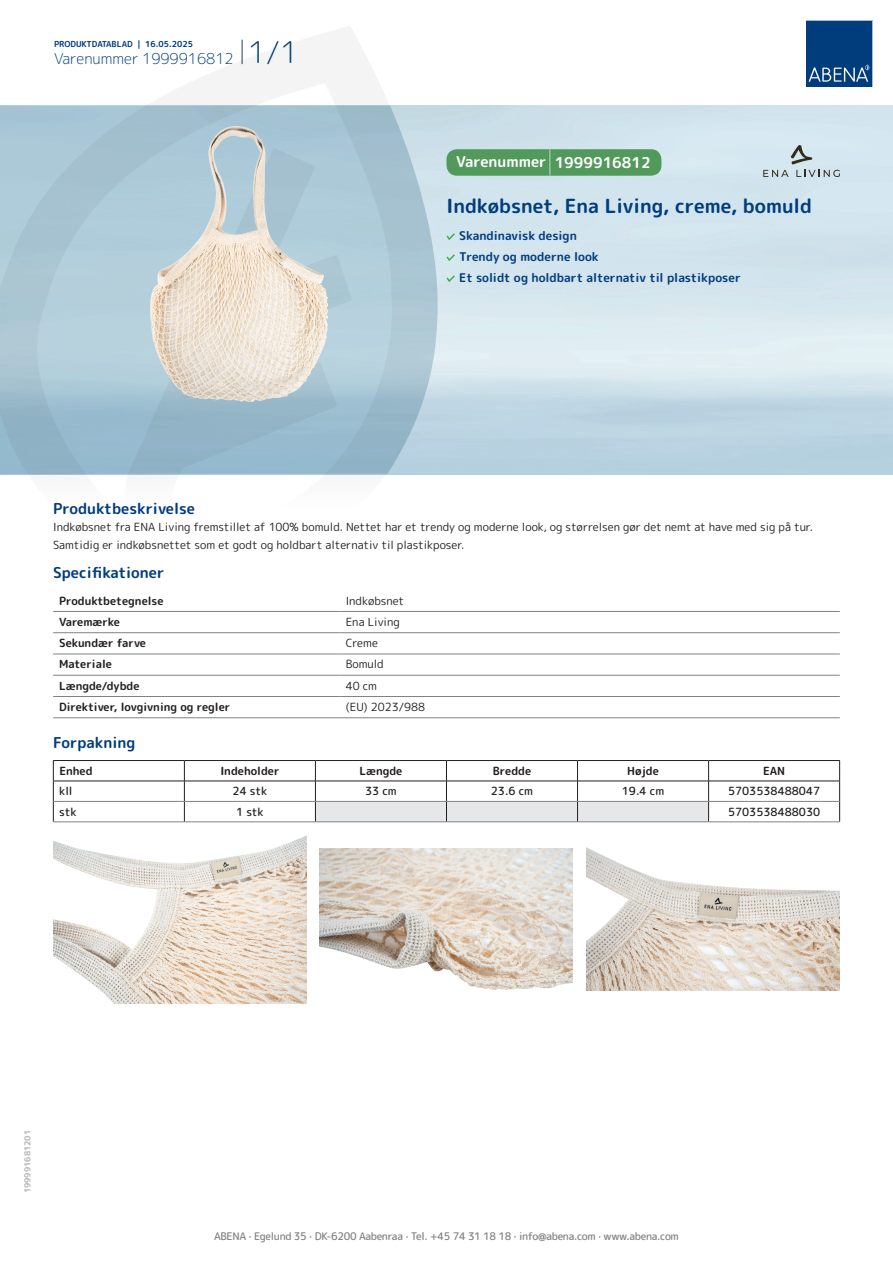
<style>
.page{position:relative;width:893px;height:1263px;background:#fff}
.page>*{position:absolute;margin:0;border:0;box-sizing:border-box;transform-origin:0 0}
.t1{font:700 19.5px "Rounded Mplus 1 c";color:#013d7d}
.t2{font:700 15px "Rounded Mplus 1 c";color:#013d7d}
.t3{font:300 15px "Rounded Mplus 1 c";color:#013d7d}
.t4{font:700 15px "Rounded Mplus 1 c";color:#fff}
.t5{font:700 12px/21px "Rounded Mplus 1 c";color:#013d7d}
.t6{font:11.25px/18px "Rounded Mplus 1 c";color:#231f20}
.t7{font:700 11.25px "Rounded Mplus 1 c";color:#231f20}
.t8{font:500 11.25px "Rounded Mplus 1 c";color:#231f20}
.t9{font:500 10.5px "Rounded Mplus 1 c";letter-spacing:-.03em;color:#808285}
.t10{font:700 8.25px "Rounded Mplus 1 c";color:#013d7d}
.t11{font:700 8.25px "Rounded Mplus 1 c";color:#b2b3b7}
.s1{font-size:30px}
.s2{font-size:25.5px}
</style>
<div class="page">
<svg style="left:0;top:26px;width:439px;height:449px"></svg>
<svg style="left:0;top:106px;width:438px;height:368px;background:#a7c4d3"></svg>
<svg style="left:242px;top:40px;width:1px;height:24px"></svg>
<svg style="left:806px;top:20px;width:67px;height:67px;background:#144b86"></svg>
<img style="left:150px;top:127px;width:178px;height:275px">
<hr style="left:53px;top:611px;width:287px;height:1px;background:#808285">
<hr style="left:340px;top:611px;width:500px;height:1px;background:#808285">
<hr style="left:53px;top:632px;width:287px;height:1px;background:#808285">
<hr style="left:340px;top:632px;width:500px;height:1px;background:#808285">
<hr style="left:53px;top:654px;width:287px;height:1px;background:#808285">
<hr style="left:340px;top:654px;width:500px;height:1px;background:#808285">
<hr style="left:53px;top:675px;width:287px;height:1px;background:#808285">
<hr style="left:340px;top:675px;width:500px;height:1px;background:#808285">
<hr style="left:53px;top:696px;width:287px;height:1px;background:#808285">
<hr style="left:340px;top:696px;width:500px;height:1px;background:#808285">
<hr style="left:53px;top:717px;width:287px;height:1px;background:#808285">
<hr style="left:340px;top:717px;width:500px;height:1px;background:#808285">
<hr style="left:53px;top:760px;width:131px;height:1px;background:#231f20">
<hr style="left:184px;top:760px;width:131px;height:1px;background:#231f20">
<hr style="left:315px;top:760px;width:131px;height:1px;background:#231f20">
<hr style="left:446px;top:760px;width:131px;height:1px;background:#231f20">
<hr style="left:577px;top:760px;width:132px;height:1px;background:#231f20">
<hr style="left:709px;top:760px;width:131px;height:1px;background:#231f20">
<hr style="left:53px;top:781px;width:131px;height:1px;background:#231f20">
<hr style="left:184px;top:781px;width:131px;height:1px;background:#231f20">
<hr style="left:709px;top:781px;width:131px;height:1px;background:#231f20">
<svg style="left:53px;top:761px;width:1px;height:60px"></svg>
<svg style="left:184px;top:761px;width:1px;height:60px"></svg>
<svg style="left:315px;top:761px;width:394px;height:60px"></svg>
<svg style="left:839px;top:761px;width:1px;height:60px"></svg>
<hr style="left:54px;top:801px;width:130px;height:1px;background:#808285">
<hr style="left:184px;top:801px;width:131px;height:1px;background:#808285">
<hr style="left:315px;top:801px;width:131px;height:1px;background:#808285">
<hr style="left:446px;top:801px;width:131px;height:1px;background:#808285">
<hr style="left:577px;top:801px;width:132px;height:1px;background:#808285">
<hr style="left:709px;top:801px;width:130px;height:1px;background:#808285">
<hr style="left:53px;top:821px;width:131px;height:1px;background:#808285">
<hr style="left:184px;top:821px;width:131px;height:1px;background:#808285">
<hr style="left:315px;top:821px;width:131px;height:1px;background:#808285">
<hr style="left:446px;top:821px;width:131px;height:1px;background:#808285">
<hr style="left:577px;top:821px;width:132px;height:1px;background:#808285">
<hr style="left:709px;top:821px;width:131px;height:1px;background:#808285">
<img style="left:53px;top:836px;width:253px;height:167px">
<img style="left:320px;top:848px;width:253px;height:142px">
<img style="left:586px;top:847px;width:253px;height:144px">
<svg style="left:446px;top:233px;width:9px;height:7px"></svg>
<svg style="left:446px;top:254px;width:9px;height:7px"></svg>
<svg style="left:446px;top:275px;width:9px;height:7px"></svg>
<div style="left:446px;top:149px;width:215px;height:27px;background:#52995c;border-radius:10px"></div>
<svg style="left:763px;top:145px;width:77px;height:32px;background:#c1d1d7"></svg>
<p class="t10" style="left:54px;top:38px;width:141px">PRODUKTDATABLAD | 16.05.2025</p>
<h2 class="t3" style="left:54px;top:48px;width:246px">Varenummer 1999916812 <span class="s1">1/1</span></h2>
<h2 class="t4" style="left:456px;top:152px;width:196px">Varenummer <span class="s2">|</span> 1999916812</h2>
<h1 class="t1" style="left:446px;top:192px;width:367px">Indkøbsnet, Ena Living, creme, bomuld</h1>
<p class="t5" style="left:459px;top:225px;width:283px">Skandinavisk design<br>Trendy og moderne look<br>Et solidt og holdbart alternativ til plastikposer</p>
<h2 class="t2" style="left:53px;top:498px;width:143px">Produktbeskrivelse</h2>
<p class="t6" style="left:53px;top:517px;width:761px">Indkøbsnet fra ENA Living fremstillet af 100% bomuld. Nettet har et trendy og moderne look, og størrelsen gør det nemt at have med sig på tur.<br>Samtidig er indkøbsnettet som et godt og holdbart alternativ til plastikposer.</p>
<h2 class="t2" style="left:53px;top:562px;width:113px">Specifikationer</h2>
<p class="t7" style="left:59px;top:592px;width:106px">Produktbetegnelse</p>
<p class="t6" style="left:346px;top:591px;width:60px">Indkøbsnet</p>
<p class="t7" style="left:59px;top:614px;width:62px">Varemærke</p>
<p class="t6" style="left:346px;top:613px;width:56px">Ena Living</p>
<p class="t7" style="left:59px;top:635px;width:88px">Sekundær farve</p>
<p class="t6" style="left:346px;top:634px;width:34px">Creme</p>
<p class="t7" style="left:59px;top:656px;width:54px">Materiale</p>
<p class="t6" style="left:346px;top:655px;width:40px">Bomuld</p>
<p class="t7" style="left:59px;top:678px;width:82px">Længde/dybde</p>
<p class="t6" style="left:346px;top:676px;width:33px">40 cm</p>
<p class="t7" style="left:59px;top:699px;width:173px">Direktiver, lovgivning og regler</p>
<p class="t6" style="left:346px;top:698px;width:81px">(EU) 2023/988</p>
<h2 class="t2" style="left:53px;top:732px;width:84px">Forpakning</h2>
<p class="t7" style="left:59px;top:763px;width:35px">Enhed</p>
<p class="t7" style="left:220px;top:763px;width:61px">Indeholder</p>
<p class="t7" style="left:359px;top:763px;width:44px">Længde</p>
<p class="t7" style="left:493px;top:763px;width:40px">Bredde</p>
<p class="t7" style="left:627px;top:763px;width:33px">Højde</p>
<p class="t7" style="left:763px;top:763px;width:24px">EAN</p>
<p class="t8" style="left:59px;top:783px;width:15px">kll</p>
<p class="t8" style="left:233px;top:783px;width:36px">24 stk</p>
<p class="t8" style="left:365px;top:783px;width:33px">33 cm</p>
<p class="t8" style="left:491px;top:783px;width:44px">23.6 cm</p>
<p class="t8" style="left:622px;top:783px;width:44px">19.4 cm</p>
<p class="t8" style="left:728px;top:783px;width:94px">5703538488047</p>
<p class="t8" style="left:59px;top:804px;width:19px">stk</p>
<p class="t8" style="left:236px;top:804px;width:29px">1 stk</p>
<p class="t8" style="left:728px;top:804px;width:94px">5703538488030</p>
<p class="t11" style="left:22px;top:1193px;width:65px;rotate:-90deg">199991681201</p>
<p class="t9" style="left:214px;top:1229px;width:466px">ABENA · Egelund 35 · DK-6200 Aabenraa · Tel. +45 74 31 18 18 · info@abena.com · www.abena.com</p>
</div>
